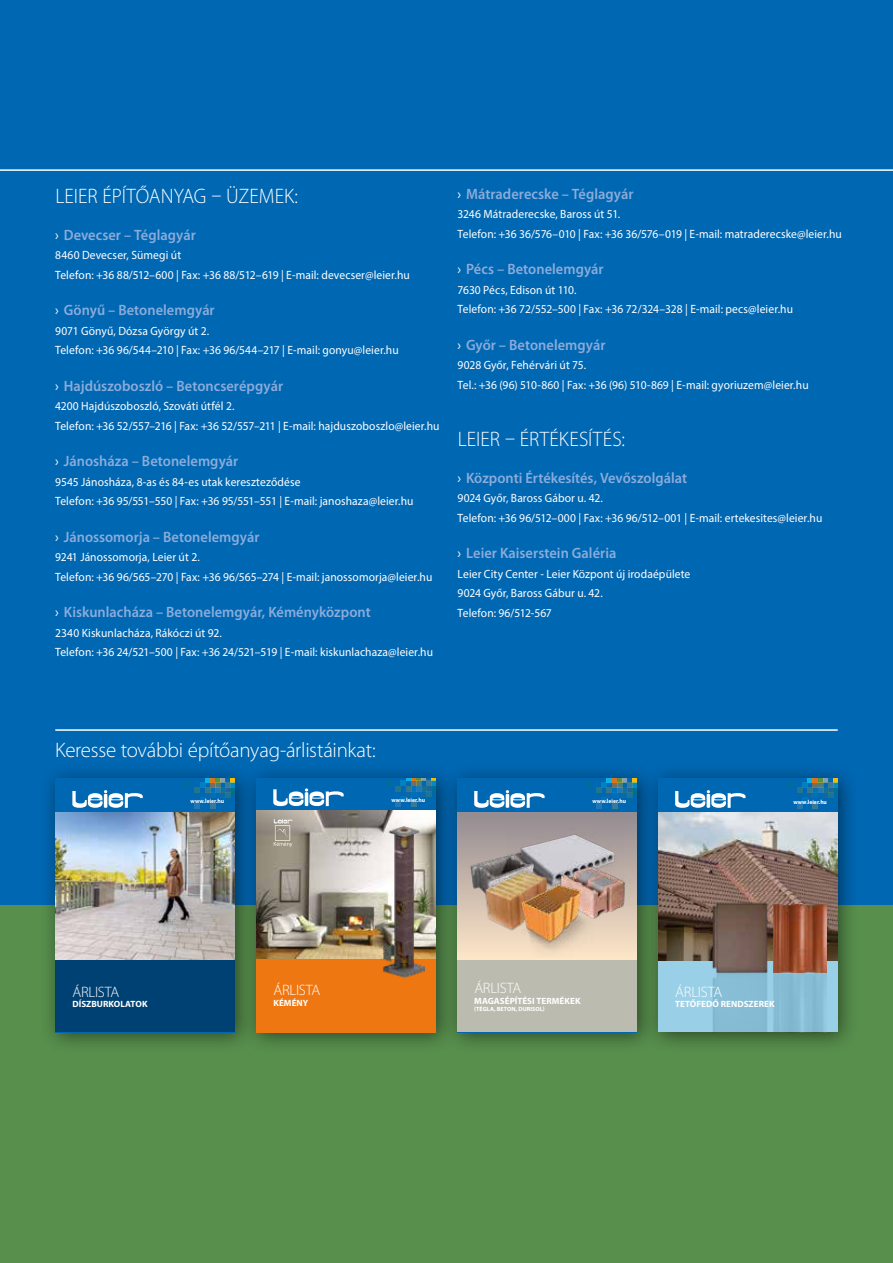
<style>
.page{position:relative;width:893px;height:1263px;background:#0067b2}
.page>*{position:absolute;margin:0;border:0;box-sizing:border-box;transform-origin:0 0}
.t1{font:300 21px "Myriad Pro";letter-spacing:-.01em;color:#fff;scale:.96 1}
.t2{font:300 21px "Myriad Pro";letter-spacing:-.01em;color:#fff}
.t3{font:300 15.15px "Myriad Pro";letter-spacing:-.015em;color:#fff}
.t4{font:600 15px "Myriad Pro";letter-spacing:.005em;color:#8bacdb;scale:.96 1}
.t5{font:12px/19.5px "Myriad Pro";letter-spacing:.005em;color:#fff;scale:.96 1}
.t6{font:700 9px "Myriad Pro";letter-spacing:.005em;color:#fff}
.t7{font:700 6px "Myriad Pro";color:#fff;scale:.95 1}
.t8{font:700 6px "Myriad Pro";color:#fff}
.s1{font-weight:400;color:#fff}
</style>
<div class="page">
<div style="left:0;top:906px;width:893px;height:357px;background:#588f4d"></div>
<hr style="left:0;top:169px;width:893px;height:2px;background:#fff">
<hr style="left:55px;top:729px;width:783px;height:2px;background:#fff">
<div style="left:441px;top:762px;width:218px;height:292px;background:#000;opacity:.5"></div>
<div style="left:457px;top:778px;width:180px;height:254px;background:#0067b2"></div>
<svg style="left:458px;top:812px;width:179px;height:148px"></svg>
<svg style="left:587px;top:778px;width:50px;height:30px"></svg>
<div style="left:457px;top:960px;width:180px;height:72px;background:#bcbbb0"></div>
<svg style="left:474px;top:790px;width:71px;height:18px"></svg>
<img style="left:506px;top:828px;width:118px;height:29px">
<img style="left:520px;top:835px;width:94px;height:48px">
<img style="left:458px;top:844px;width:85px;height:71px">
<img style="left:554px;top:857px;width:83px;height:65px">
<img style="left:484px;top:867px;width:66px;height:65px">
<img style="left:512px;top:883px;width:81px;height:75px">
<div style="left:39px;top:762px;width:218px;height:292px;background:#000;opacity:.5"></div>
<div style="left:55px;top:778px;width:180px;height:254px;background:#0067b2"></div>
<img style="left:55px;top:812px;width:180px;height:148px">
<div style="left:55px;top:960px;width:180px;height:72px;background:#004174"></div>
<svg style="left:185px;top:778px;width:50px;height:30px"></svg>
<svg style="left:72px;top:790px;width:71px;height:18px"></svg>
<div style="left:240px;top:762px;width:218px;height:292px;background:#000;opacity:.5"></div>
<div style="left:256px;top:778px;width:180px;height:254px;background:#0067b2"></div>
<img style="left:256px;top:811px;width:180px;height:148px">
<div style="left:256px;top:959px;width:180px;height:73px;background:#e71"></div>
<svg style="left:273px;top:788px;width:71px;height:18px"></svg>
<svg style="left:274px;top:819px;width:18px;height:28px"></svg>
<img style="left:381px;top:825px;width:44px;height:152px">
<svg style="left:386px;top:778px;width:50px;height:28px"></svg>
<div style="left:642px;top:762px;width:217px;height:292px;background:#000;opacity:.5"></div>
<div style="left:658px;top:865px;width:180px;height:167px;background:#9ad0e7"></div>
<div style="left:658px;top:778px;width:180px;height:41px;background:#0067b2"></div>
<img style="left:658px;top:812px;width:180px;height:148px">
<svg style="left:675px;top:790px;width:71px;height:18px"></svg>
<svg style="left:787px;top:778px;width:51px;height:30px"></svg>
<img style="left:703px;top:897px;width:79px;height:72px">
<img style="left:713px;top:969px;width:69px;height:63px">
<img style="left:774px;top:904px;width:53px;height:68px">
<img style="left:774px;top:974px;width:53px;height:58px">
<h1 class="t1" style="left:55px;top:183px;width:19px">LEIER</h1>
<h1 class="t1" style="left:103px;top:183px;width:142px">ÉPÍTŐANYAG – ÜZEMEK</h1>
<h1 class="t1" style="left:295px;top:183px;width:5px">:</h1>
<p class="t4" style="left:55px;top:225px;width:148px"><span class="s1">›</span> Devecser – Téglagyár</p>
<p class="t5" style="left:55px;top:245px;width:371px">8460 Devecser, Sümegi út<br>Telefon: +36 88/512–600 | Fax: +36 88/512–619 | E-mail: devecser@leier.hu</p>
<p class="t4" style="left:55px;top:300px;width:168px"><span class="s1">›</span> Gönyű – Betonelemgyár</p>
<p class="t5" style="left:55px;top:321px;width:359px">9071 Gönyű, Dózsa György út 2.<br>Telefon: +36 96/544–210 | Fax: +36 96/544–217 | E-mail: gonyu@leier.hu</p>
<p class="t4" style="left:55px;top:376px;width:239px"><span class="s1">›</span> Hajdúszoboszló – Betoncserépgyár</p>
<p class="t5" style="left:55px;top:396px;width:402px">4200 H ajdúszoboszló, Szováti útfél 2.<br>Telefon: +36 52/557–216 | Fax: +36 52/557–211 | E-mail: hajduszoboszlo@leier.hu</p>
<p class="t4" style="left:55px;top:451px;width:192px"><span class="s1">›</span> Jánosháza – Betonelemgyár</p>
<p class="t5" style="left:55px;top:472px;width:375px">9545 Jánosháza, 8-as és 84-es utak kereszteződése<br>Telefon: +36 95/551–550 | Fax: +36 95/551–551 | E-mail: janoshaza@leier.hu</p>
<p class="t4" style="left:55px;top:527px;width:214px"><span class="s1">›</span> Jánossomorja – Betonelemgyár</p>
<p class="t5" style="left:55px;top:547px;width:394px">9241 Jánossomorja, Leier út 2.<br>Telefon: +36 96/565–270 | Fax: +36 96/565–274 | E-mail: janossomorja@leier.hu</p>
<p class="t4" style="left:55px;top:602px;width:330px"><span class="s1">›</span> Kiskunlacháza – Betonelemgyár, Kéményközpont</p>
<p class="t5" style="left:55px;top:623px;width:395px">2340 Kiskunlacháza, Rákóczi út 92.<br>Telefon: +36 24/521–500 | Fax: +36 24/521–519 | E-mail: kiskunlachaza@leier.hu</p>
<p class="t4" style="left:458px;top:184px;width:185px"><span class="s1">›</span> Mátraderecske – Téglagyár</p>
<p class="t5" style="left:458px;top:204px;width:402px">3246 Mátraderecske, Baross út 51.<br>Telefon: +36 36/576–010 | Fax: +36 36/576–019 | E-mail: matraderecske@leier.hu</p>
<p class="t4" style="left:458px;top:259px;width:154px"><span class="s1">›</span> Pécs – Betonelemgyár</p>
<p class="t5" style="left:458px;top:280px;width:351px">7630 Pécs, Edison út 110.<br>Telefon: +36 72/552–500 | Fax: +36 72/324–328 | E-mail: pecs@leier.hu</p>
<p class="t4" style="left:458px;top:335px;width:156px"><span class="s1">›</span> Győr – Betonelemgyár</p>
<p class="t5" style="left:458px;top:355px;width:367px">9028 Győr, Fehérvári út 75.<br>Tel.: +36 (96) 510-860 | Fax: +36 (96) 510-869 | E-mail: gyoriuzem@leier.hu</p>
<h1 class="t1" style="left:458px;top:427px;width:19px">LEIER</h1>
<h1 class="t1" style="left:505px;top:427px;width:126px">– ÉRTÉKESÍTÉS:</h1>
<p class="t4" style="left:458px;top:468px;width:241px"><span class="s1">›</span> Központi Értékesítés, Vevőszolgálat</p>
<p class="t5" style="left:458px;top:488px;width:381px">9024 Győr, Baross Gábor u. 42.<br>Telefon: +36 96/512–000 | Fax: +36 96/512–001 | E-mail: ertekesites@leier.hu</p>
<p class="t4" style="left:458px;top:544px;width:167px"><span class="s1">›</span> Leier Kaiserstein Galéria</p>
<p class="t5" style="left:458px;top:564px;width:244px">Leier City Center - Leier Központ új irodaépülete<br>9024 Győr, Baross Gábur u. 42.<br>Telefon: 96/512-567</p>
<h1 class="t2" style="left:55px;top:737px;width:322px">Keresse további építőanyag-árlistáinkat:</h1>
<p class="t7" style="left:191px;top:797px;width:37px">www.leier.hu</p>
<p class="t3" style="left:73px;top:982px;width:48px">ÁRLISTA</p>
<p class="t6" style="left:72px;top:998px;width:77px">DÍSZBURKOLATOK</p>
<p class="t3" style="left:273px;top:981px;width:48px">ÁRLISTA</p>
<p class="t6" style="left:273px;top:997px;width:36px">KÉMÉNY</p>
<p class="t7" style="left:391px;top:796px;width:37px">www.leier.hu</p>
<p class="t7" style="left:793px;top:797px;width:37px">www.leier.hu</p>
<p class="t7" style="left:592px;top:797px;width:37px">www.leier.hu</p>
<p class="t3" style="left:474px;top:979px;width:48px">ÁRLISTA</p>
<p class="t6" style="left:474px;top:995px;width:108px">MAGASÉPÍTÉSI TERMÉKEK</p>
<p class="t8" style="left:474px;top:1005px;width:72px">(TÉGLA, BETON, DURISOL)</p>
<p class="t3" style="left:675px;top:982px;width:48px">ÁRLISTA</p>
<p class="t6" style="left:675px;top:998px;width:101px">TETŐFEDŐ RENDSZEREK</p>
</div>
